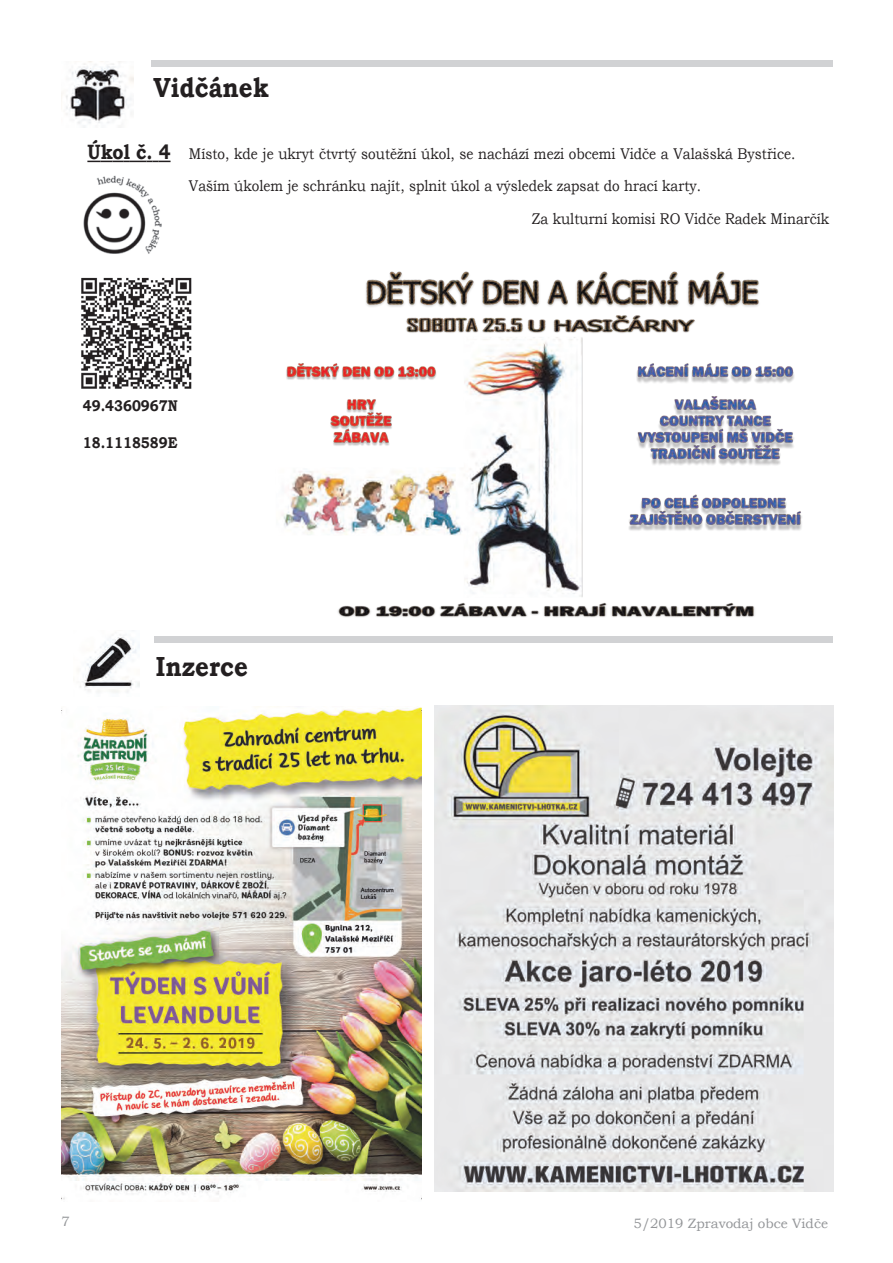
<style>
.page{position:relative;width:893px;height:1263px;background:#fff}
.page>*{position:absolute;margin:0;border:0;box-sizing:border-box;transform-origin:0 0}
.t1{font:700 27.6px "Bookman Old Style";color:#231f20;scale:.87 1}
.t2{font:700 20.7px "Bookman Old Style";color:#231f20;scale:.87 1}
.t3{font:15.45px/31.7px "Bookman Old Style";color:#231f20;scale:.87 1}
.t4{font:700 15.45px "Bookman Old Style";color:#231f20;scale:.87 1}
.t5{font:13.5px "Bookman Old Style";color:#939598}
</style>
<div class="page">
<img style="left:66px;top:62px;width:68px;height:65px">
<img style="left:83px;top:175px;width:79px;height:79px">
<img style="left:81px;top:277px;width:111px;height:112px">
<div style="left:152px;top:60px;width:681px;height:6px;background:#d1d2d4"></div>
<img style="left:78px;top:634px;width:61px;height:58px">
<div style="left:154px;top:636px;width:678px;height:6px;background:#d1d2d4"></div>
<img style="left:434px;top:706px;width:399px;height:486px">
<img style="left:61px;top:707px;width:360px;height:493px">
<img style="left:272px;top:271px;width:558px;height:372px">
<svg style="left:87px;top:161px;width:84px;height:1px"></svg>
<h1 class="t1" style="left:153px;top:68px;width:134px">Vidčánek</h1>
<h2 class="t2" style="left:87px;top:137px;width:97px">Úkol č. 4</h2>
<p class="t3" style="left:189px;top:138px;width:698px">Místo, kde je ukryt čtvrtý soutěžní úkol, se nachází mezi obcemi Vidče a Valašská Bystřice.<br>Vaším úkolem je schránku najít, splnit úkol a výsledek zapsat do hrací karty.</p>
<p class="t3" style="left:532px;top:203px;width:343px">Za kulturní komisi RO Vidče Radek Minarčík</p>
<p class="t4" style="left:83px;top:394px;width:110px">49.4360967N</p>
<p class="t4" style="left:83px;top:431px;width:110px">18.1118589E</p>
<h1 class="t1" style="left:156px;top:646px;width:107px">Inzerce</h1>
<p class="t5" style="left:61px;top:1212px;width:10px">7</p>
<p class="t5" style="left:634px;top:1214px;width:196px">5/2019 Zpravodaj obce Vidče</p>
</div>
